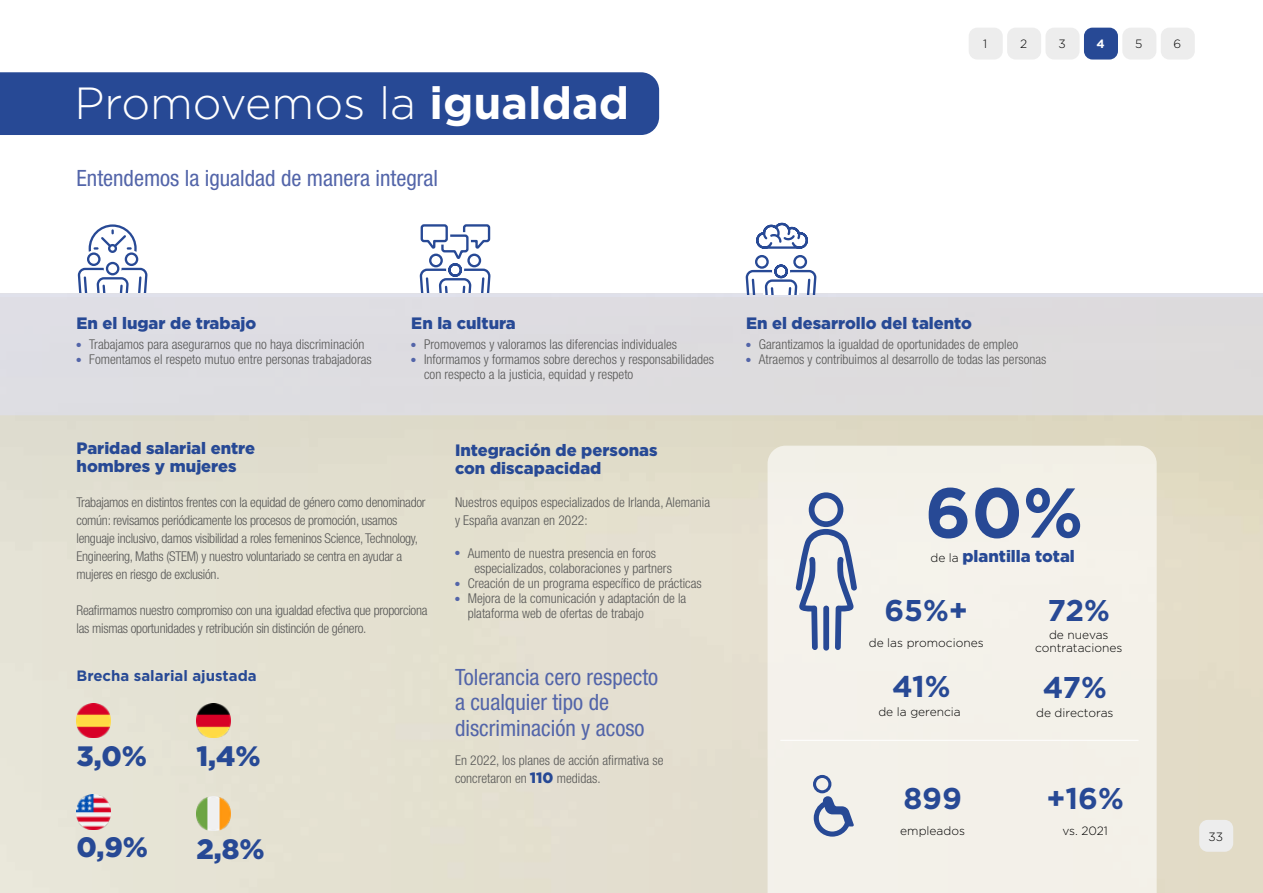
<style>
.page{position:relative;width:1263px;height:893px;background:#fff}
.page>*{position:absolute;margin:0;border:0;box-sizing:border-box;transform-origin:0 0}
.t1{font:700 70.35px "Gotham";color:#274995}
.t2{font:300 45px "Gotham";color:#fff}
.t3{font:700 30px "Gotham";letter-spacing:-.005em;color:#274995}
.t4{font:900 28.05px "Gotham";color:#274995}
.t5{font:condensed 22.5px/25.5px "Helvetica Neue LT Pro";color:#5365a9}
.t6{font:900 16.5px/18px "Gotham";color:#274995}
.t7{font:700 15px "Gotham";color:#274995}
.t8{font:300 condensed 13.5px/15px "Helvetica Neue LT Pro";color:#575756}
.t9{font:300 condensed 13.5px/18px "Helvetica Neue LT Pro";letter-spacing:-.02em;color:#575756}
.t10{font:300 12px/13.5px "Gotham";color:#000;text-align:center}
.t11{font:700 12px "Gotham";color:#fff}
.s1{font-weight:700}
.s2{font-family:"Gotham";font-weight:900;font-stretch:normal;font-size:15px;color:#274995}
.s3{font-weight:300;font-size:12px;color:#000}
</style>
<div class="page">
<div style="left:1045px;top:28px;width:34px;height:32px;background:#ededed;border-radius:9px"></div>
<div style="left:1161px;top:28px;width:34px;height:32px;background:#ededed;border-radius:9px"></div>
<div style="left:1084px;top:28px;width:34px;height:32px;background:#274995;border-radius:9px"></div>
<div style="left:1007px;top:28px;width:34px;height:32px;background:#ededed;border-radius:9px"></div>
<div style="left:1122px;top:28px;width:34px;height:32px;background:#ededed;border-radius:9px"></div>
<div style="left:969px;top:28px;width:34px;height:32px;background:#ededed;border-radius:9px"></div>
<div style="left:0;top:298px;width:1263px;height:595px;background:#e4dfd0"></div>
<div style="left:1199px;top:820px;width:34px;height:32px;background:#ededed;border-radius:9px"></div>
<div style="left:0;top:72px;width:659px;height:63px;background:#274995"></div>
<div style="left:0;top:293px;width:1263px;height:122px;background:#dddcdf"></div>
<div style="left:767px;top:446px;width:390px;height:447px;background:#f3f1e9"></div>
<svg style="left:795px;top:492px;width:62px;height:158px;background:#bdc5d4"></svg>
<div style="left:823px;top:606px;width:6px;height:45px;background:#274995;border-radius:3px"></div>
<img style="left:77px;top:703px;width:34px;height:35px">
<img style="left:77px;top:795px;width:34px;height:34px">
<img style="left:196px;top:703px;width:35px;height:35px">
<img style="left:196px;top:796px;width:35px;height:35px">
<hr style="left:780px;top:740px;width:358px;height:1px;background:#fff">
<svg style="left:419px;top:224px;width:72px;height:69px"></svg>
<svg style="left:744px;top:222px;width:74px;height:72px"></svg>
<div style="left:89px;top:224px;width:48px;height:48px;border:2px solid #274995;border-radius:50%"></div>
<svg style="left:77px;top:228px;width:70px;height:65px"></svg>
<svg style="left:813px;top:775px;width:41px;height:62px;background:#b1bbce"></svg>
<h2 class="t2" style="left:74px;top:75px;width:556px">Promovemos la <span class="s1">igualdad</span></h2>
<h3 class="t5" style="left:77px;top:165px;width:363px">Entendemos la igualdad de manera integral</h3>
<p class="t10" style="left:983px;top:37px;width:6px">1</p>
<p class="t10" style="left:1020px;top:37px;width:9px">2</p>
<p class="t10" style="left:1058px;top:37px;width:9px">3</p>
<p class="t11" style="left:1096px;top:36px;width:10px">4</p>
<p class="t10" style="left:1135px;top:37px;width:9px">5</p>
<p class="t10" style="left:1173px;top:37px;width:9px">6</p>
<p class="t6" style="left:77px;top:314px;width:181px">En el lugar de trabajo</p>
<p class="t8" style="left:77px;top:336px;width:289px"><sup>●</sup> Trabajamos para asegurarnos que no haya discriminación</p>
<p class="t8" style="left:77px;top:351px;width:297px"><sup>●</sup> Fomentamos el respeto mutuo entre personas trabajadoras</p>
<p class="t6" style="left:77px;top:439px;width:180px">Paridad salarial entre hombres y mujeres</p>
<p class="t6" style="left:411px;top:314px;width:106px">En la cultura</p>
<p class="t8" style="left:411px;top:336px;width:267px"><sup>●</sup> Promovemos y valoramos las diferencias individuales</p>
<p class="t8" style="left:424px;top:351px;width:292px;text-indent:-13px"><sup>●</sup> Informamos y formamos sobre derechos y responsabilidades con respecto a la justicia, equidad y respeto</p>
<p class="t6" style="left:455px;top:441px;width:204px">Integración de personas con discapacidad</p>
<p class="t9" style="left:77px;top:493px;width:351px">Trabajamos en distintos frentes con la equidad de género como denominador común: revisamos periódicamente los procesos de promoción, usamos lenguaje inclusivo, damos visibilidad a roles femeninos Science, Technology, Engineering, Maths (STEM) y nuestro voluntariado se centra en ayudar a mujeres en riesgo de exclusión.</p>
<p class="t9" style="left:77px;top:601px;width:352px">Reafirmamos nuestro compromiso con una igualdad efectiva que proporciona las mismas oportunidades y retribución sin distinción de género.</p>
<p class="t7" style="left:77px;top:666px;width:182px">Brecha salarial ajustada</p>
<h3 class="t4" style="left:77px;top:736px;width:72px">3,0%</h3>
<h3 class="t4" style="left:77px;top:828px;width:73px">0,9%</h3>
<h3 class="t4" style="left:196px;top:736px;width:66px">1,4%</h3>
<h3 class="t4" style="left:196px;top:830px;width:70px">2,8%</h3>
<p class="t8" style="left:455px;top:493px;width:257px;line-height:18px">Nuestros equipos especializados de Irlanda, Alemania y España avanzan en 2022:</p>
<p class="t8" style="left:474px;top:545px;width:199px;text-indent:-20px"><sup>●</sup> Aumento de nuestra presencia en foros especializados, colaboraciones y partners</p>
<p class="t8" style="left:455px;top:575px;width:248px"><sup>●</sup> Creación de un programa específico de prácticas</p>
<p class="t8" style="left:468px;top:590px;width:220px;text-indent:-13px"><sup>●</sup> Mejora de la comunicación y adaptación de la plataforma web de ofertas de trabajo</p>
<h3 class="t5" style="left:455px;top:664px;width:205px">Tolerancia cero respecto a cualquier tipo de discriminación y acoso</h3>
<p class="t8" style="left:455px;top:751px;width:210px;line-height:18px">En 2022, los planes de acción afirmativa se concretaron en <span class="s2">110</span> medidas.</p>
<p class="t6" style="left:746px;top:314px;width:227px">En el desarrollo del talento</p>
<p class="t8" style="left:746px;top:336px;width:274px"><sup>●</sup> Garantizamos la igualdad de oportunidades de empleo</p>
<p class="t8" style="left:746px;top:351px;width:302px"><sup>●</sup> Atraemos y contribuimos al desarrollo de todas las personas</p>
<h1 class="t1" style="left:925px;top:466px;width:160px">60%</h1>
<p class="t6" style="left:930px;top:547px;width:146px"><span class="s3">de la</span> plantilla total</p>
<h3 class="t3" style="left:884px;top:590px;width:85px">65%+</h3>
<p class="t10" style="left:869px;top:635px;width:117px">de las promociones</p>
<h3 class="t3" style="left:892px;top:667px;width:60px">41%</h3>
<p class="t10" style="left:878px;top:705px;width:84px">de la gerencia</p>
<h3 class="t3" style="left:903px;top:779px;width:60px">899</h3>
<p class="t10" style="left:900px;top:824px;width:66px">empleados</p>
<h3 class="t3" style="left:1047px;top:590px;width:64px">72%</h3>
<p class="t10" style="left:1035px;top:627px;width:89px">de nuevas contrataciones</p>
<h3 class="t3" style="left:1043px;top:667px;width:66px">47%</h3>
<p class="t10" style="left:1036px;top:705px;width:79px">de directoras</p>
<h3 class="t3" style="left:1046px;top:779px;width:79px">+16%</h3>
<p class="t10" style="left:1062px;top:824px;width:47px">vs. 2021</p>
<p class="t10" style="left:1208px;top:829px;width:16px">33</p>
</div>
